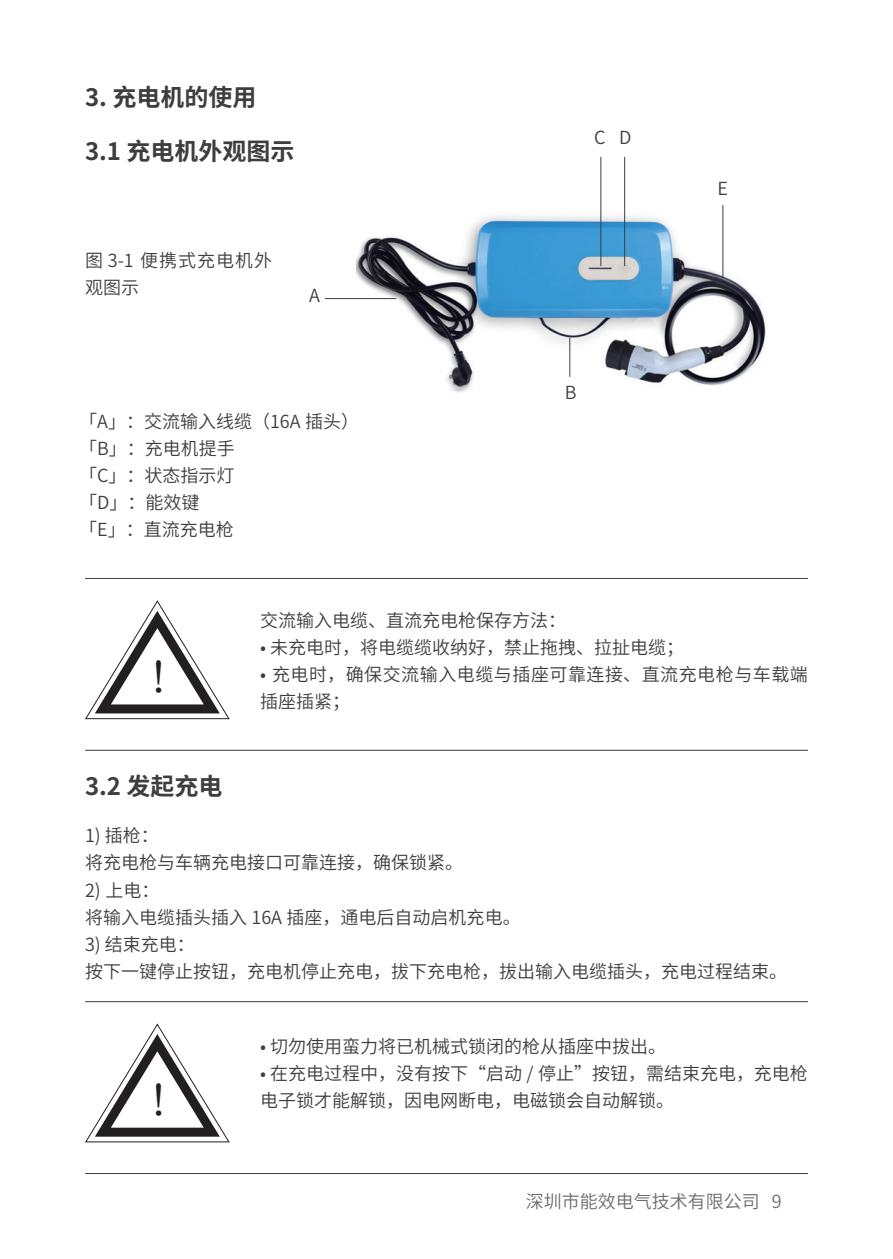
<style>
.page{position:relative;width:893px;height:1259px;background:#fff}
.page>*{position:absolute;margin:0;border:0;box-sizing:border-box;transform-origin:0 0}
.t1{font:300 48px "Adobe Song Std";color:#231f20}
.t2{font:700 24px "Source Han Sans CN";color:#3e3e3f}
.t3{font:18px/27px "Source Han Sans CN";color:#3e3e3f}
.t4{font:18px "Source Han Sans CN";letter-spacing:.03em;color:#3e3e3f}
.t5{font:18px "Source Han Sans CN";color:#6c6d70}
.t6{font:18px/27px "Source Han Sans CN";letter-spacing:.055em;color:#3e3e3f}
</style>
<div class="page">
<svg style="left:85px;top:600px;width:145px;height:119px"></svg>
<svg style="left:85px;top:1023px;width:145px;height:119px"></svg>
<hr style="left:85px;top:578px;width:723px;height:1px;background:#3e3e3f">
<hr style="left:85px;top:1001px;width:723px;height:1px;background:#3e3e3f">
<hr style="left:85px;top:750px;width:723px;height:1px;background:#3e3e3f">
<hr style="left:85px;top:1173px;width:723px;height:1px;background:#3e3e3f">
<img style="left:356px;top:179px;width:410px;height:214px">
<hr style="left:600px;top:157px;width:1px;height:109px;background:#3e3e3f">
<hr style="left:624px;top:157px;width:1px;height:109px;background:#3e3e3f">
<hr style="left:325px;top:298px;width:71px;height:1px;background:#3e3e3f">
<hr style="left:569px;top:338px;width:1px;height:39px;background:#3e3e3f">
<hr style="left:722px;top:205px;width:1px;height:73px;background:#3e3e3f">
<h2 class="t2" style="left:85px;top:84px;width:173px">3. 充电机的使用</h2>
<h2 class="t2" style="left:85px;top:138px;width:211px">3.1 充电机外观图示</h2>
<p class="t6" style="left:85px;top:247px;width:189px">图 3-1 便携式充电机外观图示</p>
<p class="t3" style="left:309px;top:282px;width:12px">A</p>
<p class="t3" style="left:79px;top:409px;width:281px">「A」：交流输入线缆（16A 插头）「B」：充电机提手<br>「C」：状态指示灯<br>「D」：能效键<br>「E」：直流充电枪</p>
<p class="t3" style="left:594px;top:125px;width:13px">C</p>
<p class="t3" style="left:619px;top:125px;width:14px">D</p>
<p class="t3" style="left:565px;top:379px;width:13px">B</p>
<p class="t3" style="left:717px;top:175px;width:12px">E</p>
<h1 class="t1" style="left:147px;top:648px;width:49px">！</h1>
<p class="t3" style="left:260px;top:607px;width:307px">交流输入电缆、直流充电枪保存方法：</p>
<p class="t3" style="left:260px;top:634px;width:426px">• 未充电时，将电缆缆收纳好，禁止拖拽、拉扯电缆；</p>
<p class="t4" style="left:260px;top:664px;width:549px">• 充电时，确保交流输入电缆与插座可靠连接、直流充电枪与车载端</p>
<p class="t3" style="left:260px;top:688px;width:91px">插座插紧；</p>
<h2 class="t2" style="left:85px;top:773px;width:139px">3.2 发起充电</h2>
<p class="t3" style="left:85px;top:823px;width:379px">1) 插枪：<br>将充电枪与车辆充电接口可靠连接，确保锁紧。</p>
<p class="t3" style="left:85px;top:877px;width:437px">2) 上电：<br>将输入电缆插头插入 16A 插座，通电后自动启机充电。</p>
<p class="t3" style="left:85px;top:931px;width:703px">3) 结束充电：<br>按下一键停止按钮，充电机停止充电，拔下充电枪，拔出输入电缆插头，充电过程结束。</p>
<h1 class="t1" style="left:147px;top:1071px;width:49px">！</h1>
<p class="t3" style="left:260px;top:1033px;width:408px">• 切勿使用蛮力将已机械式锁闭的枪从插座中拔出。</p>
<p class="t3" style="left:260px;top:1060px;width:549px">• 在充电过程中，没有按下“启动 / 停止”按钮，需结束充电，充电枪电子锁才能解锁，因电网断电，电磁锁会自动解锁。</p>
<p class="t5" style="left:526px;top:1191px;width:257px">深圳市能效电气技术有限公司 9</p>
</div>
